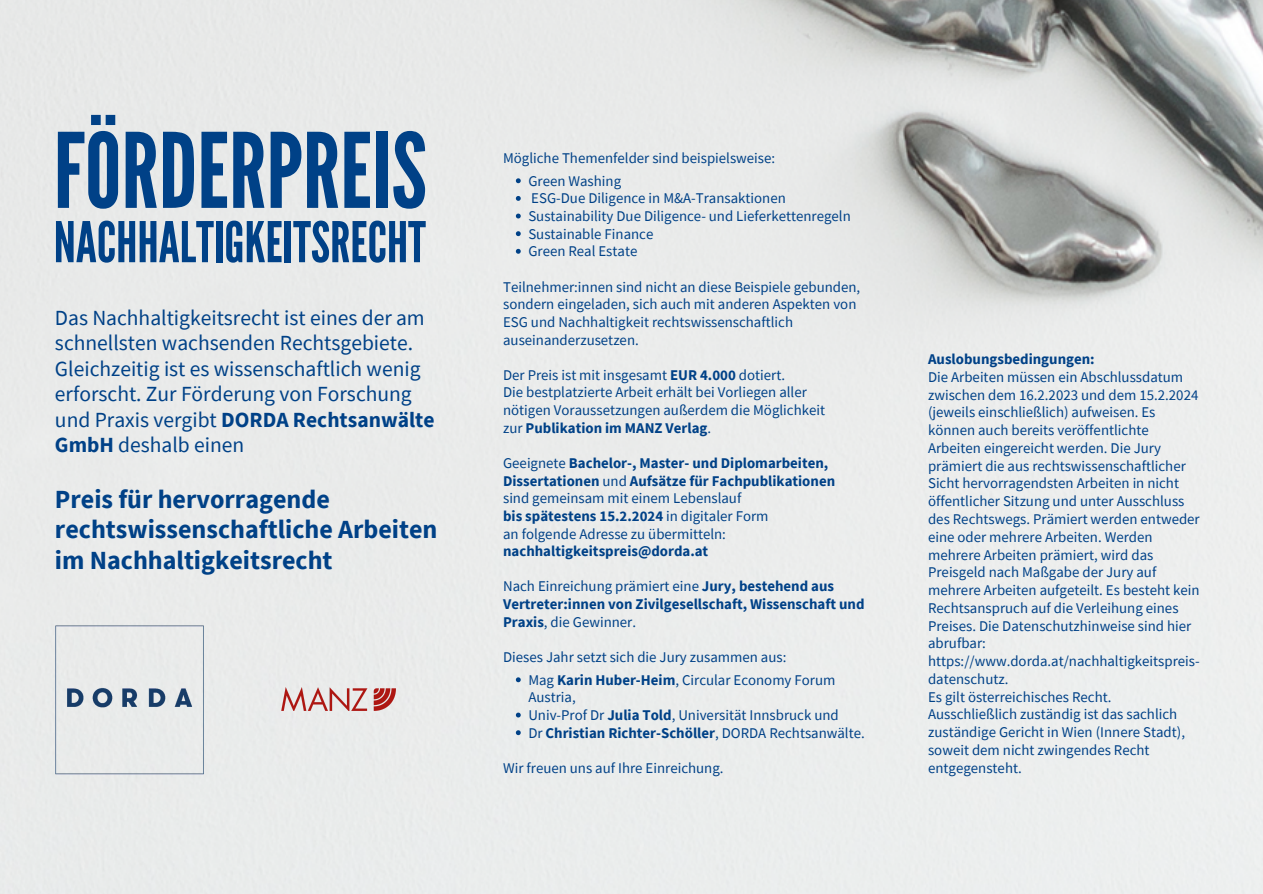
<style>
.page{position:relative;width:1263px;height:894px;background:#fff}
.page>*{position:absolute;margin:0;border:0;box-sizing:border-box;transform-origin:0 0}
.t1{font:103.5px "League Gothic";color:#004187}
.t2{font:55.95px "League Gothic";color:#004187}
.t3{font:700 26.1px "Source Sans Pro";color:#004187}
.t4{font:21.45px/25.5px "Source Sans Pro";color:#004187}
.t5{font:14.85px/17.7px "Source Sans Pro";color:#004187}
.t6{font:700 14.85px/17.5px "Source Sans Pro";color:#004187}
.s1{font-weight:700}
.s2{font-weight:400}
</style>
<div class="page">
<img style="left:0;top:0;width:1263px;height:893px">
<img style="left:282px;top:687px;width:113px;height:23px">
<img style="left:55px;top:625px;width:151px;height:151px">
<svg style="left:516px;top:178px;width:5px;height:5px"></svg>
<svg style="left:516px;top:196px;width:5px;height:5px"></svg>
<svg style="left:516px;top:213px;width:5px;height:5px"></svg>
<svg style="left:516px;top:231px;width:5px;height:5px"></svg>
<svg style="left:516px;top:249px;width:5px;height:5px"></svg>
<svg style="left:516px;top:677px;width:5px;height:5px"></svg>
<svg style="left:516px;top:712px;width:5px;height:5px"></svg>
<svg style="left:516px;top:730px;width:5px;height:5px"></svg>
<p class="t1" style="left:54px;top:111px;width:375px">FÖRDERPREIS</p>
<p class="t2" style="left:54px;top:210px;width:374px">NACHHALTIGKEITSRECHT</p>
<p class="t4" style="left:55px;top:304px;width:371px">Das Nachhaltigkeitsrecht ist eines der am schnellsten wachsenden Rechtsgebiete.<br>Gleichzeitig ist es wissenschaftlich wenig erforscht. Zur Förderung von Forschung</p>
<p class="t4" style="left:55px;top:406px;width:381px">und Praxis vergibt <span class="s1">DORDA Rechtsanwälte<br>GmbH</span> deshalb einen</p>
<p class="t3" style="left:55px;top:482px;width:276px">Preis für hervorragende</p>
<p class="t3" style="left:55px;top:512px;width:384px">rechtswissenschaftliche Arbeiten</p>
<p class="t3" style="left:55px;top:543px;width:279px">im Nachhaltigkeitsrecht</p>
<p class="t5" style="left:503px;top:149px;width:274px">Mögliche Themenfelder sind beispielsweise:</p>
<p class="t5" style="left:528px;top:172px;width:94px">Green Washing</p>
<p class="t5" style="left:531px;top:189px;width:256px">ESG-Due Diligence in M&amp;A-Transaktionen</p>
<p class="t5" style="left:528px;top:207px;width:324px">Sustainability Due Diligence- und Lieferkettenregeln</p>
<p class="t5" style="left:528px;top:224px;width:127px">Sustainable Finance</p>
<p class="t5" style="left:528px;top:242px;width:111px">Green Real Estate</p>
<p class="t5" style="left:503px;top:277px;width:359px">Teilnehmer:innen sind nicht an diese Beispiele gebunden, sondern eingeladen, sich auch mit anderen Aspekten von ESG und Nachhaltigkeit rechtswissenschaftlich auseinanderzusetzen.</p>
<p class="t5" style="left:503px;top:365px;width:283px">Der Preis ist mit insgesamt <span class="s1">EUR 4.000</span> dotiert.</p>
<p class="t5" style="left:503px;top:383px;width:305px">Die bestplatzierte Arbeit erhält bei Vorliegen aller</p>
<p class="t5" style="left:503px;top:401px;width:323px">nötigen Voraussetzungen außerdem die Möglichkeit</p>
<p class="t6" style="left:503px;top:418px;width:209px"><span class="s2">zur</span> Publikation im MANZ Verlag<span class="s2">.</span></p>
<p class="t6" style="left:503px;top:454px;width:334px"><span class="s2">Geeignete</span> Bachelor-, Master- und Diplomarbeiten,<br>Dissertationen <span class="s2">und</span> Aufsätze für Fachpublikationen</p>
<p class="t5" style="left:503px;top:489px;width:240px">sind gemeinsam mit einem Lebenslauf</p>
<p class="t6" style="left:503px;top:506px;width:267px">bis spätestens 15.2.2024 <span class="s2">in digitaler Form</span></p>
<p class="t5" style="left:503px;top:524px;width:224px">an folgende Adresse zu übermitteln:</p>
<p class="t6" style="left:503px;top:542px;width:207px">nachhaltigkeitspreis@dorda.at</p>
<p class="t6" style="left:503px;top:577px;width:363px"><span class="s2">Nach Einreichung prämiert eine</span> Jury, bestehend aus<br>Vertreter:innen von Zivilgesellschaft, Wissenschaft und<br>Praxis<span class="s2">, die Gewinner.</span></p>
<p class="t5" style="left:503px;top:647px;width:285px">Dieses Jahr setzt sich die Jury zusammen aus:</p>
<p class="t5" style="left:528px;top:670px;width:309px">Mag <span class="s1">Karin Huber-Heim</span>, Circular Economy Forum<br>Austria,</p>
<p class="t5" style="left:528px;top:705px;width:312px">Univ-Prof Dr <span class="s1">Julia Told</span>, Universität Innsbruck und</p>
<p class="t6" style="left:528px;top:723px;width:338px"><span class="s2">Dr</span> Christian Richter-Schöller<span class="s2">, DORDA Rechtsanwälte.</span></p>
<p class="t5" style="left:503px;top:758px;width:222px">Wir freuen uns auf Ihre Einreichung.</p>
<p class="t6" style="left:928px;top:350px;width:168px">Auslobungsbedingungen:</p>
<p class="t5" style="left:928px;top:367px;width:273px">Die Arbeiten müssen ein Abschlussdatum zwischen dem 16.2.2023 und dem 15.2.2024 (jeweils einschließlich) aufweisen. Es können auch bereits veröffentlichte Arbeiten eingereicht werden. Die Jury prämiert die aus rechtswissenschaftlicher Sicht hervorragendsten Arbeiten in nicht öffentlicher Sitzung und unter Ausschluss des Rechtswegs. Prämiert werden entweder eine oder mehrere Arbeiten. Werden mehrere Arbeiten prämiert, wird das Preisgeld nach Maßgabe der Jury auf mehrere Arbeiten aufgeteilt. Es besteht kein Rechtsanspruch auf die Verleihung eines Preises. Die Datenschutzhinweise sind hier abrufbar: https://www.dorda.at/nachhaltigkeitspreis&shy;datenschutz.</p>
<p class="t5" style="left:928px;top:687px;width:258px">Es gilt österreichisches Recht.<br>Ausschließlich zuständig ist das sachlich zuständige Gericht in Wien (Innere Stadt), soweit dem nicht zwingendes Recht entgegensteht.</p>
</div>
